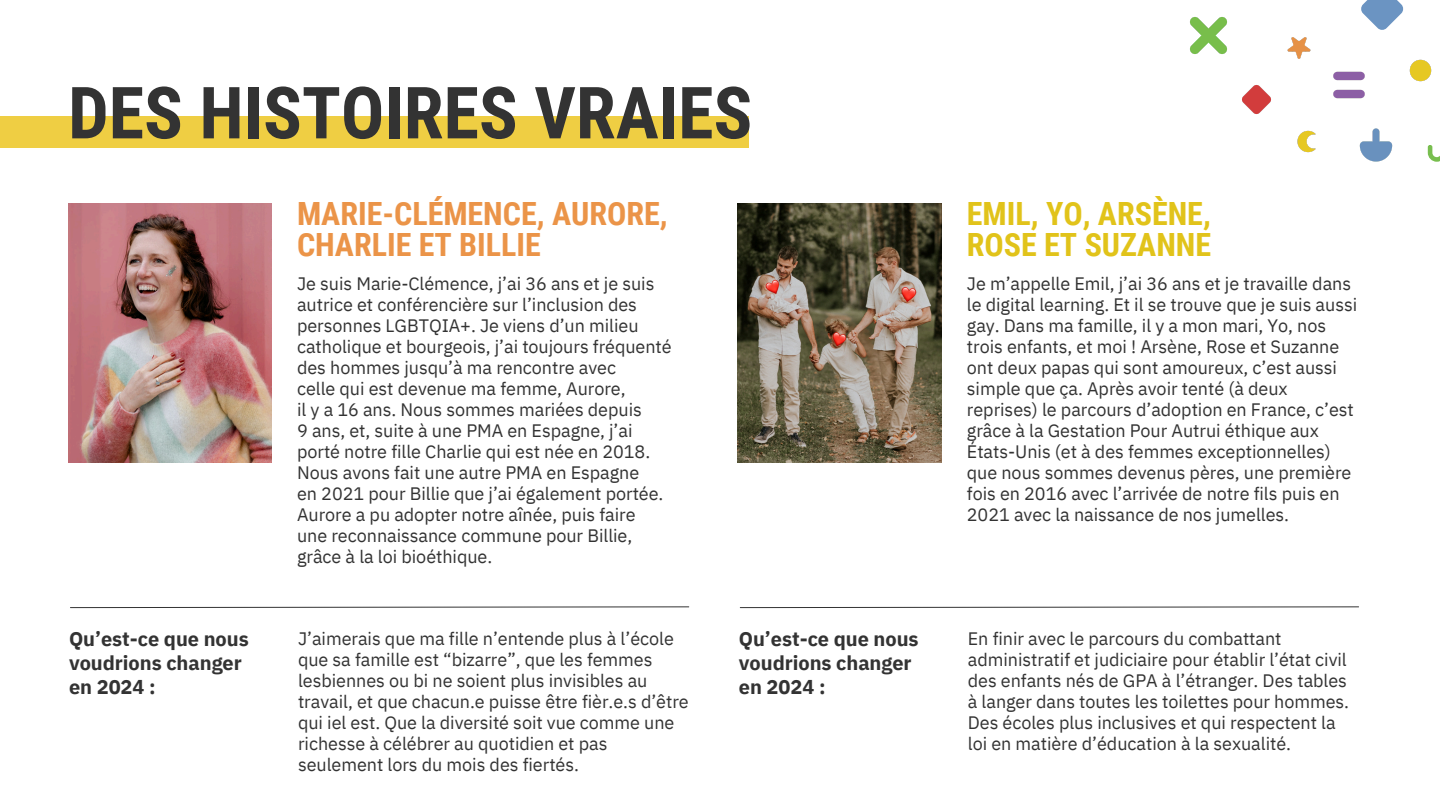
<style>
.page{position:relative;width:1440px;height:810px;background:#fff}
.page>*{position:absolute;margin:0;border:0;box-sizing:border-box;transform-origin:0 0}
.t1{font:700 72px "Roboto Condensed";color:#333}
.t2{font:700 32px/31.5px "Roboto Condensed";color:#eb9448}
.t3{font:700 32px/31.5px "Roboto Condensed";color:#e1c31a}
.t4{font:700 20px/24px "IBM Plex Sans";letter-spacing:-.005em;color:#333}
.t5{font:18px/21px "IBM Plex Sans";letter-spacing:-.005em;color:#333}
</style>
<div class="page">
<div style="left:0;top:116px;width:748px;height:31px;background:#efce43"></div>
<img style="left:1242px;top:85px;width:29px;height:29px">
<img style="left:1190px;top:17px;width:37px;height:37px">
<img style="left:1359px;top:128px;width:34px;height:34px">
<img style="left:1333px;top:71px;width:32px;height:28px">
<img style="left:1287px;top:37px;width:24px;height:22px">
<svg style="left:1361px;top:0;width:42px;height:30px"></svg>
<img style="left:1409px;top:59px;width:23px;height:23px">
<svg style="left:70px;top:606px;width:620px;height:2px"></svg>
<svg style="left:740px;top:606px;width:619px;height:2px"></svg>
<svg style="left:1428px;top:145px;width:12px;height:17px"></svg>
<img style="left:1297px;top:130px;width:19px;height:23px">
<img style="left:68px;top:204px;width:204px;height:259px">
<img style="left:738px;top:204px;width:204px;height:259px">
<p class="t1" style="left:68px;top:72px;width:686px">DES HISTOIRES VRAIES</p>
<p class="t2" style="left:297px;top:198px;width:372px">MARIE-CLÉMENCE, AURORE,<br>CHARLIE ET BILLIE</p>
<h2 class="t3" style="left:967px;top:198px;width:246px">EMIL, YO, ARSÈNE,<br>ROSE ET SUZANNE</h2>
<p class="t5" style="left:297px;top:272px;width:376px">Je suis Marie-Clémence, j’ai 36 ans et je suis autrice et conférencière sur l’inclusion des personnes LGBTQIA+. Je viens d’un milieu catholique et bourgeois, j’ai toujours fréquenté des hommes jusqu’à ma rencontre avec</p>
<p class="t5" style="left:297px;top:377px;width:330px">celle qui est devenue ma femme, Aurore,</p>
<p class="t5" style="left:297px;top:398px;width:346px">il y a 16 ans. Nous sommes mariées depuis</p>
<h2 class="t5" style="left:297px;top:419px;width:337px">9 ans, et, suite à une PMA en Espagne, j’ai</h2>
<p class="t5" style="left:297px;top:440px;width:355px">porté notre fille Charlie qui est née en 2018.<br>Nous avons fait une autre PMA en Espagne</p>
<p class="t5" style="left:297px;top:482px;width:368px">en 2021 pour Billie que j’ai également portée.<br>Aurore a pu adopter notre aînée, puis faire</p>
<p class="t5" style="left:297px;top:524px;width:337px">une reconnaissance commune pour Billie,</p>
<p class="t5" style="left:297px;top:545px;width:197px">grâce à la loi bioéthique.</p>
<p class="t5" style="left:967px;top:272px;width:392px">Je m’appelle Emil, j’ai 36 ans et je travaille dans le digital learning. Et il se trouve que je suis aussi gay. Dans ma famille, il y a mon mari, Yo, nos trois enfants, et moi ! Arsène, Rose et Suzanne ont deux papas qui sont amoureux, c’est aussi simple que ça. Après avoir tenté (à deux reprises) le parcours d’adoption en France, c’est grâce à la Gestation Pour Autrui éthique aux États-Unis (et à des femmes exceptionnelles) que nous sommes devenus pères, une première fois en 2016 avec l’arrivée de notre fils puis en 2021 avec la naissance de nos jumelles.</p>
<p class="t5" style="left:298px;top:628px;width:392px">J’aimerais que ma fille n’entende plus à l’école que sa famille est “bizarre”, que les femmes lesbiennes ou bi ne soient plus invisibles au travail, et que chacun.e puisse être fièr.e.s d’être qui iel est. Que la diversité soit vue comme une richesse à célébrer au quotidien et pas seulement lors du mois des fiertés.</p>
<p class="t5" style="left:968px;top:628px;width:383px">En finir avec le parcours du combattant administratif et judiciaire pour établir l’état civil des enfants nés de GPA à l’étranger. Des tables à langer dans toutes les toilettes pour hommes.<br>Des écoles plus inclusives et qui respectent la loi en matière d’éducation à la sexualité.</p>
<p class="t4" style="left:69px;top:627px;width:181px">Qu’est-ce que nous voudrions changer en 2024 :</p>
<h3 class="t4" style="left:739px;top:627px;width:181px">Qu’est-ce que nous voudrions changer en 2024 :</h3>
</div>
